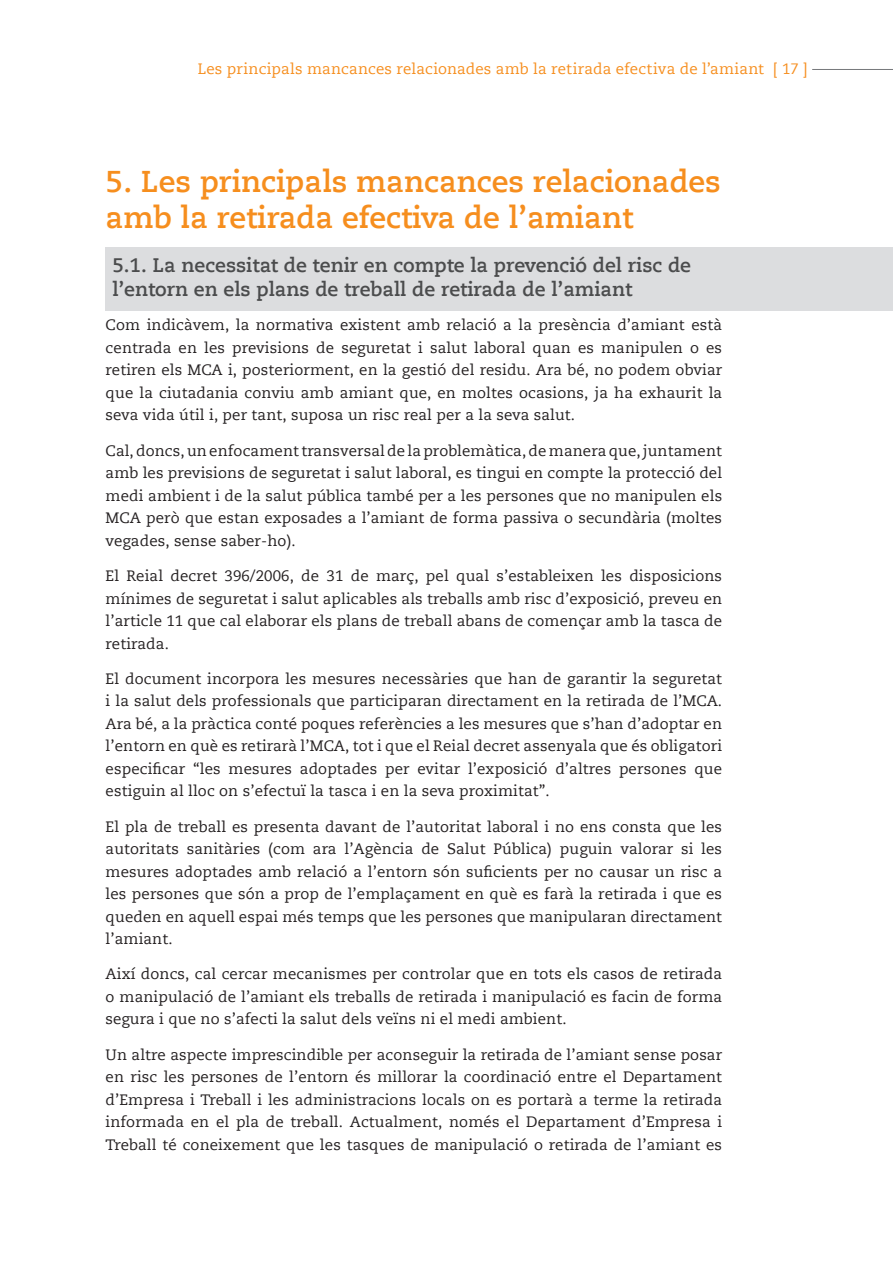
<style>
.page{position:relative;width:893px;height:1263px;background:#fff}
.page>*{position:absolute;margin:0;border:0;box-sizing:border-box;transform-origin:0 0}
.t1{font:700 30px/36px "Caecilia LT";color:#f68e1e}
.t2{font:700 19.5px/23.4px "Caecilia LT";color:#4b4c4d}
.t3{font:15px/22.5px "Caecilia LT";letter-spacing:.01em;color:#231f20;text-align:justify}
.t4{font:15px "Caecilia LT";letter-spacing:.015em;color:#f68e1e}
</style>
<div class="page">
<hr style="left:812px;top:69px;width:81px;height:1px;background:#76787b">
<div style="left:106px;top:247px;width:787px;height:63px;background:#dcdddf"></div>
<p class="t4" style="left:198px;top:60px;width:612px">Les principals mancances relacionades amb la retirada efectiva de l’amiant [ 17 ]</p>
<p class="t1" style="left:106px;top:164px;width:617px">5. Les principals mancances relacionades amb la retirada efectiva de l’amiant</p>
<p class="t2" style="left:112px;top:254px;width:580px">5.1. La necessitat de tenir en compte la prevenció del risc de l’entorn en els plans de treball de retirada de l’amiant</p>
<p class="t3" style="left:106px;top:314px;width:618px">Com indicàvem, la normativa existent amb relació a la presència d’amiant està centrada en les previsions de seguretat i salut laboral quan es manipulen o es retiren els MCA i, posteriorment, en la gestió del residu. Ara bé, no podem obviar que la ciutadania conviu amb amiant que, en moltes ocasions, ja ha exhaurit la seva vida útil i, per tant, suposa un risc real per a la seva salut.</p>
<p class="t3" style="left:106px;top:440px;width:618px">Cal, doncs, un enfocament transversal de la problemàtica, de manera que, juntament amb les previsions de seguretat i salut laboral, es tingui en compte la protecció del medi ambient i de la salut pública també per a les persones que no manipulen els MCA però que estan exposades a l’amiant de forma passiva o secundària (moltes vegades, sense saber-ho).</p>
<p class="t3" style="left:106px;top:565px;width:618px">El Reial decret 396/2006, de 31 de març, pel qual s’estableixen les disposicions mínimes de seguretat i salut aplicables als treballs amb risc d’exposició, preveu en l’article 11 que cal elaborar els plans de treball abans de començar amb la tasca de retirada.</p>
<p class="t3" style="left:106px;top:668px;width:618px">El document incorpora les mesures necessàries que han de garantir la seguretat i la salut dels professionals que participaran directament en la retirada de l’MCA.<br>Ara bé, a la pràctica conté poques referències a les mesures que s’han d’adoptar en l’entorn en què es retirarà l’MCA, tot i que el Reial decret assenyala que és obligatori especificar “les mesures adoptades per evitar l’exposició d’altres persones que estiguin al lloc on s’efectuï la tasca i en la seva proximitat”.</p>
<p class="t3" style="left:106px;top:815px;width:618px">El pla de treball es presenta davant de l’autoritat laboral i no ens consta que les autoritats sanitàries (com ara l’Agència de Salut Pública) puguin valorar si les mesures adoptades amb relació a l’entorn són suficients per no causar un risc a les persones que són a prop de l’emplaçament en què es farà la retirada i que es queden en aquell espai més temps que les persones que manipularan directament l’amiant.</p>
<p class="t3" style="left:106px;top:963px;width:618px">Així doncs, cal cercar mecanismes per controlar que en tots els casos de retirada o manipulació de l’amiant els treballs de retirada i manipulació es facin de forma segura i que no s’afecti la salut dels veïns ni el medi ambient.</p>
<p class="t3" style="left:106px;top:1043px;width:618px">Un altre aspecte imprescindible per aconseguir la retirada de l’amiant sense posar en risc les persones de l’entorn és millorar la coordinació entre el Departament d’Empresa i Treball i les administracions locals on es portarà a terme la retirada informada en el pla de treball. Actualment, només el Departament d’Empresa i Treball té coneixement que les tasques de manipulació o retirada de l’amiant es</p>
</div>
